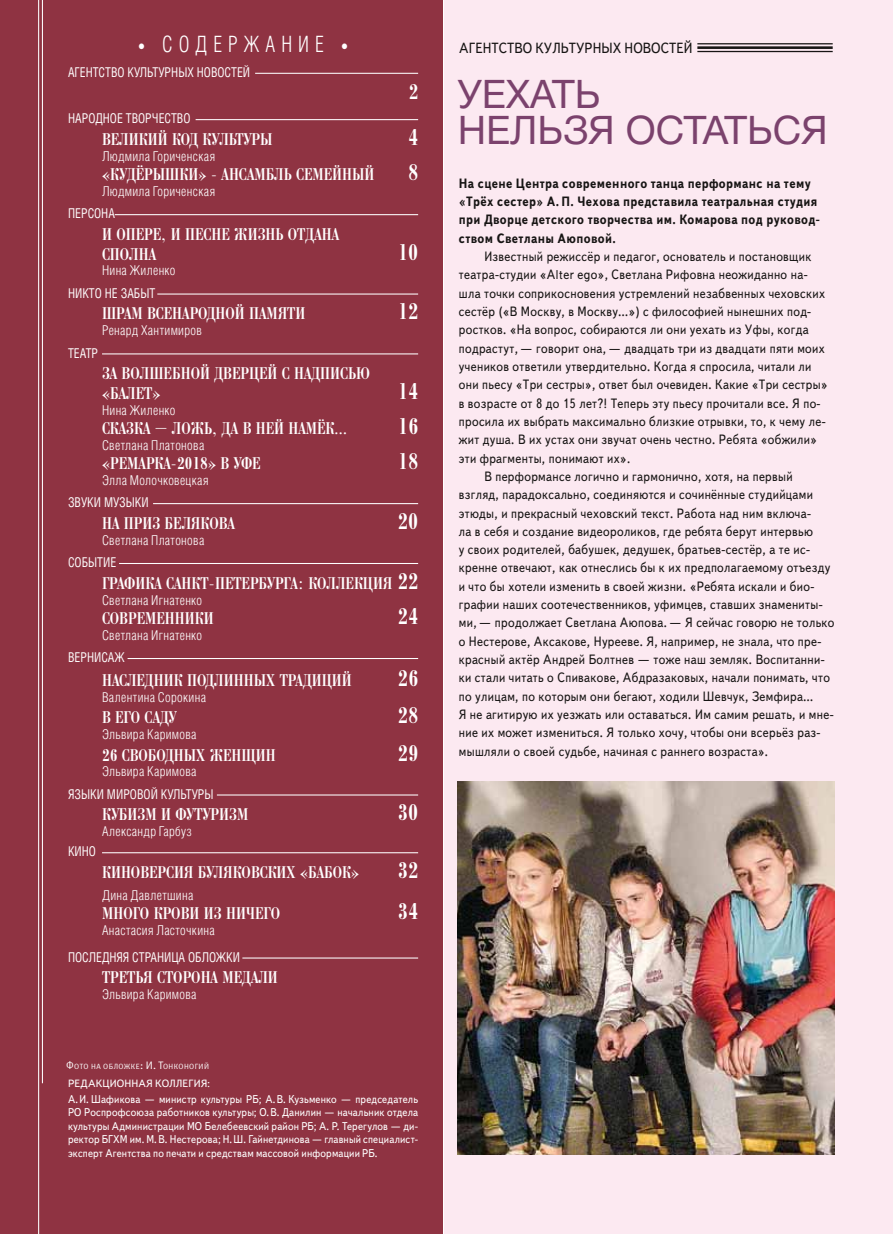
<style>
.page{position:relative;width:893px;height:1234px;background:#fff}
.page>*{position:absolute;margin:0;border:0;box-sizing:border-box;transform-origin:0 0}
.t1{font:39.45px/36.5px "Helvetica Neue Cyr";color:#7b426d}
.t2{font:24px "Bodoni Cond C";letter-spacing:.01em;color:#fff}
.t3{font:22.5px "Helios Cond Light C";letter-spacing:.3em;color:#fff;scale:.9 1}
.t4{font:22.5px "Bodoni Cond C";color:#fff}
.t5{font:18px/19.5px "Bodoni Cond C";letter-spacing:.01em;color:#fff}
.t6{font:14.7px "Text Book C";letter-spacing:.005em;color:#171514;scale:.9 1}
.t7{font:13.5px "Text Book C";letter-spacing:.03em;color:#171514;scale:.89 1}
.t8{font:13.5px "Helios Cond Light C";letter-spacing:.025em;color:#fff}
.t9{font:700 13.5px/18.3px "Text Book C";letter-spacing:.03em;color:#171514;scale:.89 1}
.t10{font:13.5px "Helios Cond C";color:#fff;scale:.9 1}
.t11{font:11.25px/13.5px "Text Book C";letter-spacing:.015em;color:#fff;text-align:justify;scale:.9 1}
.t12{font:10.5px "Text Book C";letter-spacing:.01em;color:#fff}
.t13{font:7.65px "Meta Normal C";letter-spacing:.05em;color:#fff}
.s1{font-size:24px}
.s2{font-size:10.8px}
</style>
<div class="page">
<div style="left:0;top:0;width:443px;height:1233px;background:#8f3342"></div>
<div style="left:444px;top:0;width:449px;height:1233px;background:#fce9f1"></div>
<hr style="left:38px;top:0;width:1px;height:1233px;background:#fff">
<hr style="left:42px;top:0;width:1px;height:1082px;background:#fff">
<hr style="left:697px;top:43px;width:136px;height:1px;background:#171514">
<hr style="left:697px;top:46px;width:136px;height:3px;background:#171514">
<hr style="left:697px;top:51px;width:136px;height:1px;background:#171514">
<hr style="left:255px;top:73px;width:163px;height:1px;background:#fff">
<hr style="left:196px;top:119px;width:222px;height:1px;background:#fff">
<hr style="left:115px;top:214px;width:303px;height:1px;background:#fff">
<hr style="left:157px;top:293px;width:261px;height:1px;background:#fff">
<hr style="left:102px;top:353px;width:316px;height:1px;background:#fff">
<hr style="left:153px;top:503px;width:265px;height:1px;background:#fff">
<hr style="left:119px;top:563px;width:299px;height:1px;background:#fff">
<hr style="left:128px;top:658px;width:290px;height:1px;background:#fff">
<hr style="left:217px;top:794px;width:201px;height:1px;background:#fff">
<hr style="left:102px;top:852px;width:316px;height:1px;background:#fff">
<hr style="left:242px;top:957px;width:176px;height:1px;background:#fff">
<img style="left:457px;top:781px;width:377px;height:372px">
<h3 class="t3" style="left:137px;top:32px;width:236px">• СОДЕРЖАНИЕ •</h3>
<p class="t10" style="left:68px;top:64px;width:204px">АГЕНТСТВО КУЛЬТУРНЫХ НОВОСТЕЙ</p>
<h3 class="t4" style="left:409px;top:80px;width:11px">2</h3>
<p class="t10" style="left:68px;top:110px;width:138px">НАРОДНОЕ ТВОРЧЕСТВО</p>
<h3 class="t5" style="left:102px;top:130px;width:172px">ВЕЛИКИЙ КОД КУЛЬТУРЫ</h3>
<h2 class="t2" style="left:408px;top:125px;width:12px">4</h2>
<p class="t8" style="left:102px;top:148px;width:115px">Людмила Гориченская</p>
<h3 class="t5" style="left:102px;top:165px;width:274px">«КУДЁРЫШКИ» - АНСАМБЛЬ СЕМЕЙНЫЙ</h3>
<h2 class="t2" style="left:408px;top:160px;width:12px">8</h2>
<p class="t8" style="left:102px;top:184px;width:115px">Людмила Гориченская</p>
<p class="t10" style="left:68px;top:205px;width:54px">ПЕРСОНА</p>
<h3 class="t5" style="left:102px;top:225px;width:238px">И ОПЕРЕ, И ПЕСНЕ ЖИЗНЬ ОТДАНА<br>СПОЛНА</h3>
<h2 class="t2" style="left:398px;top:239px;width:22px">10</h2>
<p class="t8" style="left:102px;top:263px;width:75px">Нина Жиленко</p>
<p class="t10" style="left:68px;top:285px;width:99px">НИКТО НЕ ЗАБЫТ</p>
<h3 class="t5" style="left:102px;top:304px;width:205px">ШРАМ ВСЕНАРОДНОЙ ПАМЯТИ</h3>
<h2 class="t2" style="left:398px;top:299px;width:22px">12</h2>
<p class="t8" style="left:102px;top:323px;width:101px">Ренард Хантимиров</p>
<p class="t10" style="left:68px;top:344px;width:35px">ТЕАТР</p>
<h3 class="t5" style="left:102px;top:364px;width:269px">ЗА ВОЛШЕБНОЙ ДВЕРЦЕЙ С НАДПИСЬЮ «БАЛЕТ»</h3>
<h2 class="t2" style="left:398px;top:378px;width:22px">14</h2>
<p class="t8" style="left:102px;top:402px;width:75px">Нина Жиленко</p>
<h3 class="t5" style="left:102px;top:418px;width:247px">СКАЗКА – ЛОЖЬ, ДА В НЕЙ НАМЁК…</h3>
<h2 class="t2" style="left:398px;top:414px;width:22px">16</h2>
<p class="t8" style="left:102px;top:437px;width:104px">Светлана Платонова</p>
<h3 class="t5" style="left:102px;top:454px;width:160px">«РЕМАРКА-2018» В УФЕ</h3>
<h2 class="t2" style="left:398px;top:449px;width:22px">18</h2>
<p class="t8" style="left:102px;top:472px;width:108px">Элла Молочковецкая</p>
<p class="t10" style="left:68px;top:494px;width:91px">ЗВУКИ МУЗЫКИ</p>
<h3 class="t5" style="left:102px;top:513px;width:134px">НА ПРИЗ БЕЛЯКОВА</h3>
<h2 class="t2" style="left:398px;top:509px;width:22px">20</h2>
<p class="t8" style="left:102px;top:532px;width:104px">Светлана Платонова</p>
<p class="t10" style="left:68px;top:554px;width:55px">СОБЫТИЕ</p>
<h3 class="t5" style="left:102px;top:573px;width:318px">ГРАФИКА САНКТ-ПЕТЕРБУРГА: КОЛЛЕКЦИЯ <span class="s1">22</span></h3>
<p class="t8" style="left:102px;top:592px;width:102px">Светлана Игнатенко</p>
<h3 class="t5" style="left:102px;top:608px;width:113px">СОВРЕМЕННИКИ</h3>
<h2 class="t2" style="left:398px;top:603px;width:22px">24</h2>
<p class="t8" style="left:102px;top:627px;width:102px">Светлана Игнатенко</p>
<p class="t10" style="left:68px;top:649px;width:65px">ВЕРНИСАЖ</p>
<h3 class="t5" style="left:102px;top:670px;width:251px">НАСЛЕДНИК ПОДЛИННЫХ ТРАДИЦИЙ</h3>
<h2 class="t2" style="left:398px;top:665px;width:22px">26</h2>
<p class="t8" style="left:102px;top:689px;width:105px">Валентина Сорокина</p>
<h3 class="t5" style="left:102px;top:707px;width:76px">В ЕГО САДУ</h3>
<h2 class="t2" style="left:398px;top:703px;width:22px">28</h2>
<p class="t8" style="left:102px;top:726px;width:96px">Эльвира Каримова</p>
<h3 class="t5" style="left:102px;top:745px;width:175px">26 СВОБОДНЫХ ЖЕНЩИН</h3>
<h2 class="t2" style="left:398px;top:740px;width:22px">29</h2>
<p class="t8" style="left:102px;top:763px;width:96px">Эльвира Каримова</p>
<p class="t10" style="left:68px;top:785px;width:163px">ЯЗЫКИ МИРОВОЙ КУЛЬТУРЫ</p>
<h3 class="t5" style="left:102px;top:805px;width:148px">КУБИЗМ И ФУТУРИЗМ</h3>
<h2 class="t2" style="left:398px;top:800px;width:22px">30</h2>
<p class="t8" style="left:102px;top:823px;width:91px">Александр Гарбуз</p>
<p class="t10" style="left:68px;top:843px;width:33px">КИНО</p>
<h3 class="t5" style="left:102px;top:862px;width:259px">КИНОВЕРСИЯ БУЛЯКОВСКИХ «БАБОК»</h3>
<h2 class="t2" style="left:398px;top:857px;width:22px">32</h2>
<p class="t8" style="left:102px;top:887px;width:93px">Дина Давлетшина</p>
<h3 class="t5" style="left:102px;top:903px;width:179px">МНОГО КРОВИ ИЗ НИЧЕГО</h3>
<h2 class="t2" style="left:398px;top:899px;width:22px">34</h2>
<p class="t8" style="left:102px;top:922px;width:114px">Анастасия Ласточкина</p>
<p class="t10" style="left:68px;top:948px;width:193px">ПОСЛЕДНЯЯ СТРАНИЦА ОБЛОЖКИ</p>
<h3 class="t5" style="left:102px;top:967px;width:177px">ТРЕТЬЯ СТОРОНА МЕДАЛИ</h3>
<p class="t8" style="left:102px;top:986px;width:96px">Эльвира Каримова</p>
<p class="t13" style="left:66px;top:1061px;width:144px"><span class="s2">Ф</span>ОТО НА ОБЛОЖКЕ<span class="s2">: И. Т</span>ОНКОНОГИЙ</p>
<p class="t12" style="left:68px;top:1077px;width:143px">РЕДАКЦИОННАЯ КОЛЛЕГИЯ:</p>
<p class="t11" style="left:68px;top:1091px;width:390px">А.И. Шафикова — министр культуры РБ; А.В. Кузьменко — председатель РО Роспрофсоюза работников культуры; О.В. Данилин — начальник отдела культуры Администрации МО Белебеевский район РБ; А. Р. Терегулов — ди&shy;ректор БГХМ им. М.В. Нестерова; Н.Ш. Гайнетдинова — главный специалист&shy;эксперт Агентства по печати и средствам массовой информации РБ.</p>
<p class="t6" style="left:459px;top:40px;width:261px">АГЕНТСТВО КУЛЬТУРНЫХ НОВОСТЕЙ</p>
<h1 class="t1" style="left:458px;top:76px;width:371px">УЕХАТЬ<br>НЕЛЬЗЯ ОСТАТЬСЯ</h1>
<p class="t9" style="left:459px;top:174px;width:407px">На сцене Центра современного танца перформанс на тему «Трёх сестер» А. П. Чехова представила театральная студия при Дворце детского творчества им. Комарова под руковод&shy;ством Светланы Аюповой.</p>
<p class="t7" style="left:484px;top:249px;width:369px">Известный режиссёр и педагог, основатель и постановщик</p>
<p class="t7" style="left:459px;top:267px;width:393px">театра-студии «Alter ego», Светлана Рифовна неожиданно на-</p>
<p class="t7" style="left:459px;top:286px;width:413px">шла точки соприкосновения устремлений незабвенных чеховских</p>
<p class="t7" style="left:459px;top:304px;width:397px">сестёр («В Москву, в Москву…») с философией нынешних под-</p>
<p class="t7" style="left:459px;top:322px;width:395px">ростков. «На вопрос, собираются ли они уехать из Уфы, когда</p>
<p class="t7" style="left:459px;top:341px;width:413px">подрастут, — говорит она, — двадцать три из двадцати пяти моих</p>
<p class="t7" style="left:459px;top:359px;width:398px">учеников ответили утвердительно. Когда я спросила, читали ли</p>
<p class="t7" style="left:459px;top:377px;width:416px">они пьесу «Три сестры», ответ был очевиден. Какие «Три сестры»</p>
<p class="t7" style="left:459px;top:395px;width:408px">в возрасте от 8 до 15 лет?! Теперь эту пьесу прочитали все. Я по-</p>
<p class="t7" style="left:459px;top:414px;width:414px">просила их выбрать максимально близкие отрывки, то, к чему ле-</p>
<p class="t7" style="left:459px;top:432px;width:404px">жит душа. В их устах они звучат очень честно. Ребята «обжили»</p>
<p class="t7" style="left:459px;top:450px;width:194px">эти фрагменты, понимают их».</p>
<p class="t7" style="left:484px;top:469px;width:348px">В перформансе логично и гармонично, хотя, на первый</p>
<p class="t7" style="left:459px;top:487px;width:400px">взгляд, парадоксально, соединяются и сочинённые студийцами</p>
<p class="t7" style="left:459px;top:505px;width:397px">этюды, и прекрасный чеховский текст. Работа над ним включа-</p>
<p class="t7" style="left:459px;top:524px;width:399px">ла в себя и создание видеороликов, где ребята берут интервью</p>
<p class="t7" style="left:459px;top:542px;width:396px">у своих родителей, бабушек, дедушек, братьев-сестёр, а те ис-</p>
<p class="t7" style="left:459px;top:560px;width:419px">кренне отвечают, как отнеслись бы к их предполагаемому отъезду</p>
<p class="t7" style="left:459px;top:579px;width:401px">и что бы хотели изменить в своей жизни. «Ребята искали и био-</p>
<p class="t7" style="left:459px;top:597px;width:410px">графии наших соотечественников, уфимцев, ставших знамениты-</p>
<p class="t7" style="left:459px;top:615px;width:424px">ми, — продолжает Светлана Аюпова. — Я сейчас говорю не только</p>
<p class="t7" style="left:459px;top:633px;width:409px">о Нестерове, Аксакове, Нурееве. Я, например, не знала, что пре-</p>
<p class="t7" style="left:459px;top:652px;width:413px">красный актёр Андрей Болтнев — тоже наш земляк. Воспитанни-</p>
<p class="t7" style="left:459px;top:670px;width:418px">ки стали читать о Спивакове, Абдразаковых, начали понимать, что</p>
<p class="t7" style="left:459px;top:688px;width:400px">по улицам, по которым они бегают, ходили Шевчук, Земфира…</p>
<p class="t7" style="left:459px;top:707px;width:423px">Я не агитирую их уезжать или оставаться. Им самим решать, и мне-</p>
<p class="t7" style="left:459px;top:725px;width:408px">ние их может измениться. Я только хочу, чтобы они всерьёз раз-</p>
<p class="t7" style="left:459px;top:743px;width:349px">мышляли о своей судьбе, начиная с раннего возраста».</p>
</div>
